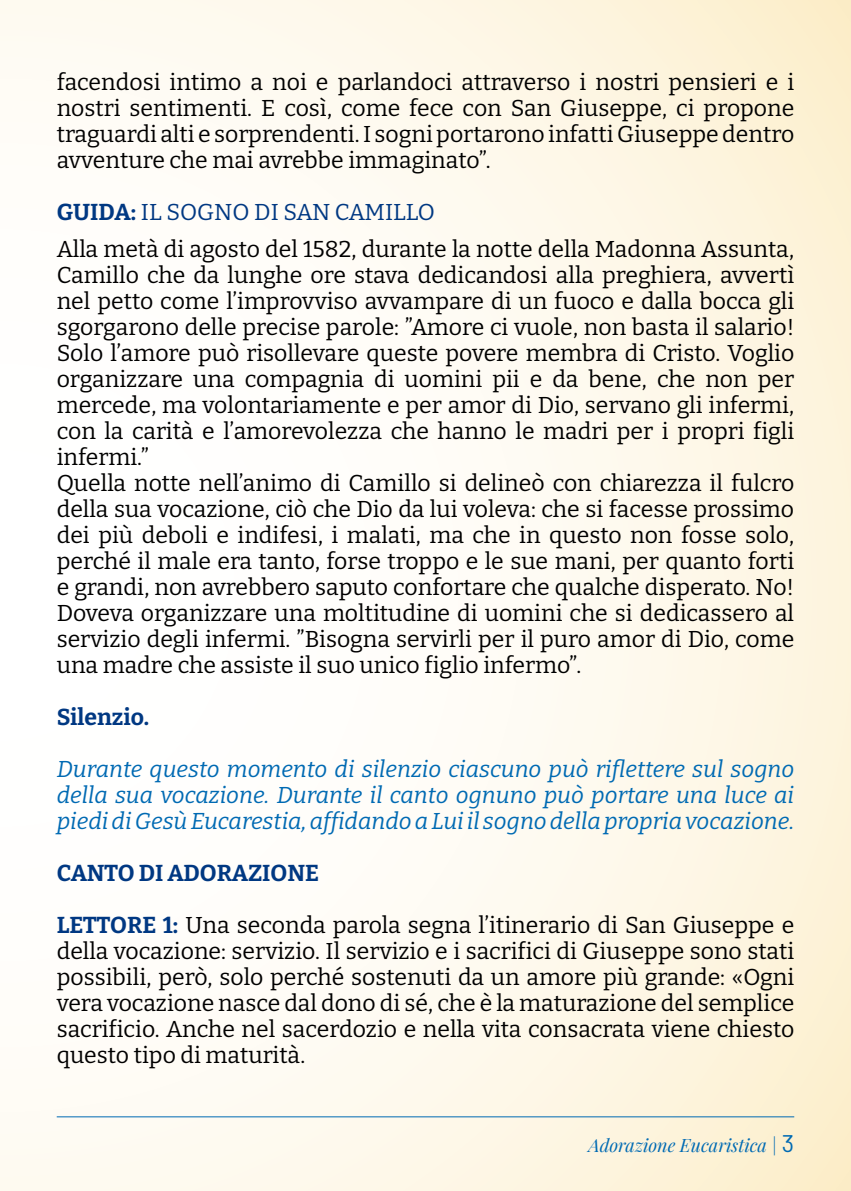
<style>
.page{position:relative;width:851px;height:1191px;background:#fff}
.page>*{position:absolute;margin:0;border:0;box-sizing:border-box;transform-origin:0 0}
.t1{font:23px/26px "Bitter";color:#000;text-align:justify}
.t2{font:italic 23px/26px "Bitter";color:#006ab3;text-align:justify}
.t3{font:700 23px "Bitter";color:#003882}
.t4{font:italic 18px "Playfair Display";color:#006ab3}
.s1{font-weight:700;color:#003882}
.s2{color:#003882}
.s3{font-family:"Barlow";font-style:normal;font-size:24px}
</style>
<div class="page">
<div style="left:0;top:0;width:850px;height:1191px;background:linear-gradient(to right,#fff,#fdf4dd)"></div>
<hr style="left:57px;top:1116px;width:737px;height:1px;background:#006ab3">
<p class="t1" style="left:57px;top:68px;width:739px">facendosi intimo a noi e parlandoci attraverso i nostri pensieri e i nostri sentimenti. E così, come fece con San Giuseppe, ci propone traguardi alti e sorprendenti. I sogni portarono infatti Giuseppe dentro avventure che mai avrebbe immaginato”.</p>
<p class="t1" style="left:57px;top:192px;width:739px;line-height:37.4px"><span class="s1">GUIDA:</span> <span class="s2">IL SOGNO DI SAN CAMILLO<br></span>Alla metà di agosto del 1582, durante la notte della Madonna Assunta,</p>
<p class="t1" style="left:57px;top:261px;width:739px;text-align:left">Camillo che da lunghe ore stava dedicandosi alla preghiera, avvertì nel petto come l’improvviso avvampare di un fuoco e dalla bocca gli sgorgarono delle precise parole: ”Amore ci vuole, non basta il salario!<br>Solo l’amore può risollevare queste povere membra di Cristo. Voglio organizzare una compagnia di uomini pii e da bene, che non per mercede, ma volontariamente e per amor di Dio, servano gli infermi, con la carità e l’amorevolezza che hanno le madri per i propri figli infermi.”<br>Quella notte nell’animo di Camillo si delineò con chiarezza il fulcro della sua vocazione, ciò che Dio da lui voleva: che si facesse prossimo dei più deboli e indifesi, i malati, ma che in questo non fosse solo, perché il male era tanto, forse troppo e le sue mani, per quanto forti e grandi, non avrebbero saputo confortare che qualche disperato. No!<br>Doveva organizzare una moltitudine di uomini che si dedicassero al servizio degli infermi. ”Bisogna servirli per il puro amor di Dio, come una madre che assiste il suo unico figlio infermo”.</p>
<p class="t3" style="left:57px;top:702px;width:94px">Silenzio.</p>
<p class="t2" style="left:57px;top:755px;width:739px">Durante questo momento di silenzio ciascuno può riflettere sul sogno della sua vocazione. Durante il canto ognuno può portare una luce ai piedi di Gesù Eucarestia, affidando a Lui il sogno della propria vocazione.</p>
<p class="t3" style="left:57px;top:858px;width:264px">CANTO DI ADORAZIONE</p>
<p class="t1" style="left:57px;top:911px;width:739px"><span class="s1">LETTORE 1:</span> Una seconda parola segna l’itinerario di San Giuseppe e della vocazione: servizio. Il servizio e i sacrifici di Giuseppe sono stati possibili, però, solo perché sostenuti da un amore più grande: «Ogni vera vocazione nasce dal dono di sé, che è la maturazione del semplice sacrificio. Anche nel sacerdozio e nella vita consacrata viene chiesto questo tipo di maturità.</p>
<p class="t4" style="left:588px;top:1131px;width:207px">Adorazione Eucaristica | <span class="s3">3</span></p>
</div>
